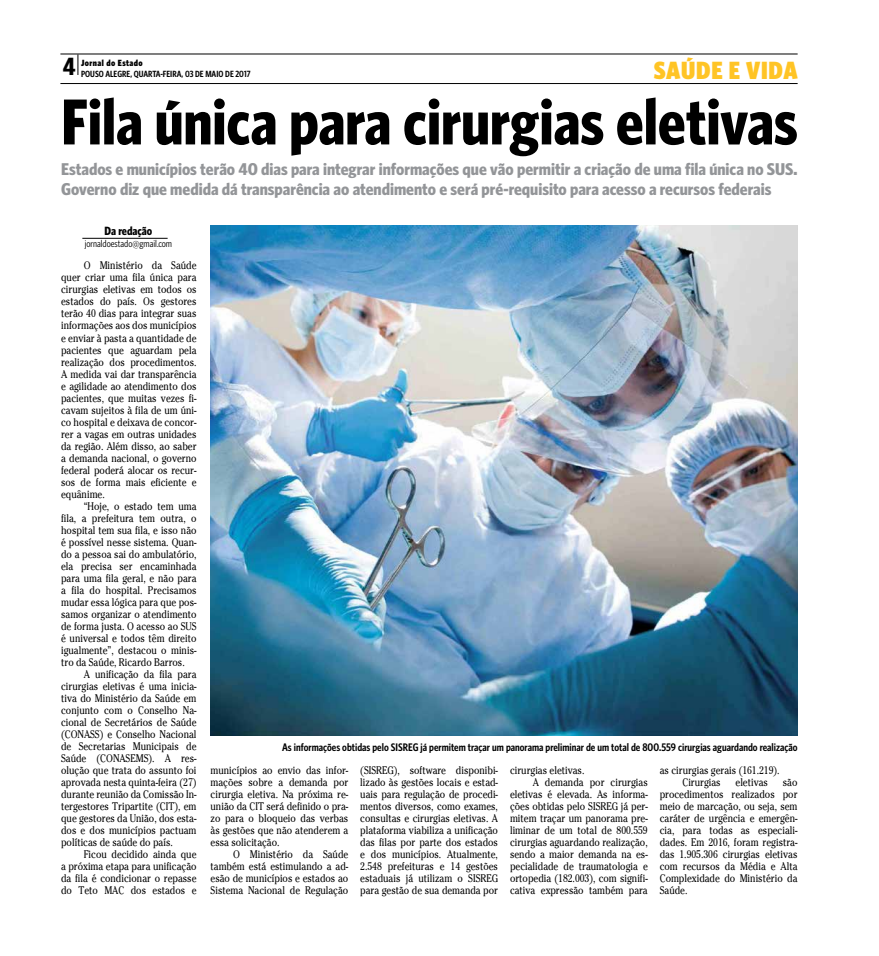
<style>
.page{position:relative;width:879px;height:956px;background:#fff}
.page>*{position:absolute;margin:0;border:0;box-sizing:border-box;transform-origin:0 0}
.t1{font:700 65px "Whitney Condensed";color:#000}
.t2{font:900 25px "Whitney Condensed";letter-spacing:.03em;color:#ffc425}
.t3{font:700 25px "Whitney Condensed";color:#000}
.t4{font:700 17.1px/20.5px "Whitney Condensed";color:#939598;scale:1.07 1}
.t5{font:700 12px "Whitney Condensed";color:#000}
.t6{font:11px/12px "Cheltenham Cnd N";color:#000;text-align:justify}
.t7{font:600 11px "Whitney Condensed";color:#000}
.t8{font:10px "Whitney Condensed";color:#000}
.t9{font:600 9px "Whitney Condensed";color:#000}
.t10{font:900 9px "Whitney Condensed";letter-spacing:.05em;color:#000}
</style>
<div class="page">
<hr style="left:60px;top:53px;width:737px;height:1px;background:#000">
<svg style="left:77px;top:54px;width:1px;height:21px"></svg>
<hr style="left:60px;top:83px;width:737px;height:1px;background:#000">
<img style="left:211px;top:225px;width:586px;height:510px">
<hr style="left:82px;top:238px;width:86px;height:1px;background:#000">
<h2 class="t2" style="left:654px;top:56px;width:145px">SAÚDE E VIDA</h2>
<h2 class="t3" style="left:63px;top:52px;width:14px">4</h2>
<p class="t10" style="left:81px;top:57px;width:63px">Jornal do Estado</p>
<p class="t9" style="left:81px;top:68px;width:171px">POUSO ALEGRE, QUARTA-FEIRA, 03 DE MAIO DE 2017</p>
<h1 class="t1" style="left:61px;top:84px;width:738px">Fila única para cirurgias eletivas</h1>
<h3 class="t4" style="left:61px;top:158px;width:689px">Estados e municípios terão 40 dias para integrar informações que vão permitir a criação de uma fila única no SUS.<br>Governo diz que medida dá transparência ao atendimento e será pré-requisito para acesso a recursos federais</h3>
<p class="t5" style="left:105px;top:224px;width:49px">Da redação</p>
<p class="t8" style="left:85px;top:238px;width:89px">jornaldoestado@gmail.com</p>
<p class="t6" style="left:61px;top:259px;width:137px;text-indent:23px">O Ministério da Saúde quer criar uma fila única para cirurgias eletivas em todos os estados do país. Os gestores terão 40 dias para integrar suas informações aos dos municípios e enviar à pasta a quantidade de pacientes que aguardam pela realização dos procedimentos.<br>A medida vai dar transparência e agilidade ao atendimento dos pacientes, que muitas vezes fi&shy;cavam sujeitos à fila de um úni&shy;co hospital e deixava de concor&shy;rer a vagas em outras unidades da região. Além disso, ao saber a demanda nacional, o governo federal poderá alocar os recur&shy;sos de forma mais eficiente e equânime.</p>
<p class="t6" style="left:61px;top:499px;width:137px;text-indent:23px">“Hoje, o estado tem uma fila, a prefeitura tem outra, o hospital tem sua fila, e isso não é possível nesse sistema. Quan&shy;do a pessoa sai do ambulatório, ela precisa ser encaminhada para uma fila geral, e não para a fila do hospital. Precisamos mudar essa lógica para que pos&shy;samos organizar o atendimento de forma justa. O acesso ao SUS é universal e todos têm direito igualmente”, destacou o minis&shy;tro da Saúde, Ricardo Barros.</p>
<p class="t6" style="left:61px;top:667px;width:137px;text-indent:23px">A unificação da fila para cirurgias eletivas é uma inicia&shy;tiva do Ministério da Saúde em conjunto com o Conselho Na&shy;cional de Secretários de Saúde (CONASS) e Conselho Nacional de Secretarias Municipais de Saúde (CONASEMS). A res&shy;olução que trata do assunto foi aprovada nesta quinta-feira (27) durante reunião da Comissão In&shy;tergestores Tripartite (CIT), em que gestores da União, dos esta&shy;dos e dos municípios pactuam políticas de saúde do país.</p>
<p class="t6" style="left:61px;top:847px;width:137px;text-indent:23px">Ficou decidido ainda que a próxima etapa para unificação da fila é condicionar o repasse do Teto MAC dos estados e</p>
<p class="t7" style="left:282px;top:740px;width:517px">As informações obtidas pelo SISREG já permitem traçar um panorama preliminar de um total de 800.559 cirurgias aguardando realização</p>
<p class="t6" style="left:211px;top:764px;width:139px">municípios ao envio das infor&shy;mações sobre a demanda por cirurgia eletiva. Na próxima re&shy;união da CIT será definido o pra&shy;zo para o bloqueio das verbas às gestões que não atenderem a essa solicitação.</p>
<p class="t6" style="left:211px;top:848px;width:139px;text-indent:23px">O Ministério da Saúde também está estimulando a ad&shy;esão de municípios e estados ao Sistema Nacional de Regulação</p>
<p class="t6" style="left:360px;top:764px;width:139px">(SISREG), software disponibi&shy;lizado às gestões locais e estad&shy;uais para regulação de procedi&shy;mentos diversos, como exames, consultas e cirurgias eletivas. A plataforma viabiliza a unificação das filas por parte dos estados e dos municípios. Atualmente, 2.548 prefeituras e 14 gestões estaduais já utilizam o SISREG para gestão de sua demanda por</p>
<p class="t6" style="left:510px;top:764px;width:76px">cirurgias eletivas.</p>
<p class="t6" style="left:533px;top:776px;width:117px">A demanda por cirurgias</p>
<p class="t6" style="left:510px;top:788px;width:139px">eletivas é elevada. As informa-</p>
<p class="t6" style="left:510px;top:800px;width:139px">ções obtidas pelo SISREG já per-</p>
<p class="t6" style="left:510px;top:812px;width:139px">mitem traçar um panorama pre-</p>
<p class="t6" style="left:510px;top:824px;width:139px">liminar de um total de 800.559</p>
<p class="t6" style="left:510px;top:836px;width:139px">cirurgias aguardando realização,</p>
<p class="t6" style="left:510px;top:848px;width:139px">sendo a maior demanda na es-</p>
<p class="t6" style="left:510px;top:860px;width:139px">pecialidade de traumatologia e</p>
<p class="t6" style="left:510px;top:872px;width:139px">ortopedia (182.003), com signifi-</p>
<p class="t6" style="left:510px;top:884px;width:139px">cativa expressão também para</p>
<p class="t6" style="left:682px;top:764px;width:99px;text-indent:-23px">as cirurgias gerais (161.219).<br>Cirurgias</p>
<p class="t6" style="left:735px;top:776px;width:34px">eletivas</p>
<p class="t6" style="left:660px;top:776px;width:139px;text-indent:123px">são procedimentos realizados por meio de marcação, ou seja, sem caráter de urgência e emergên&shy;cia, para todas as especiali&shy;dades. Em 2016, foram registra&shy;das 1.905.306 cirurgias eletivas com recursos da Média e Alta Complexidade do Ministério da Saúde.</p>
</div>
